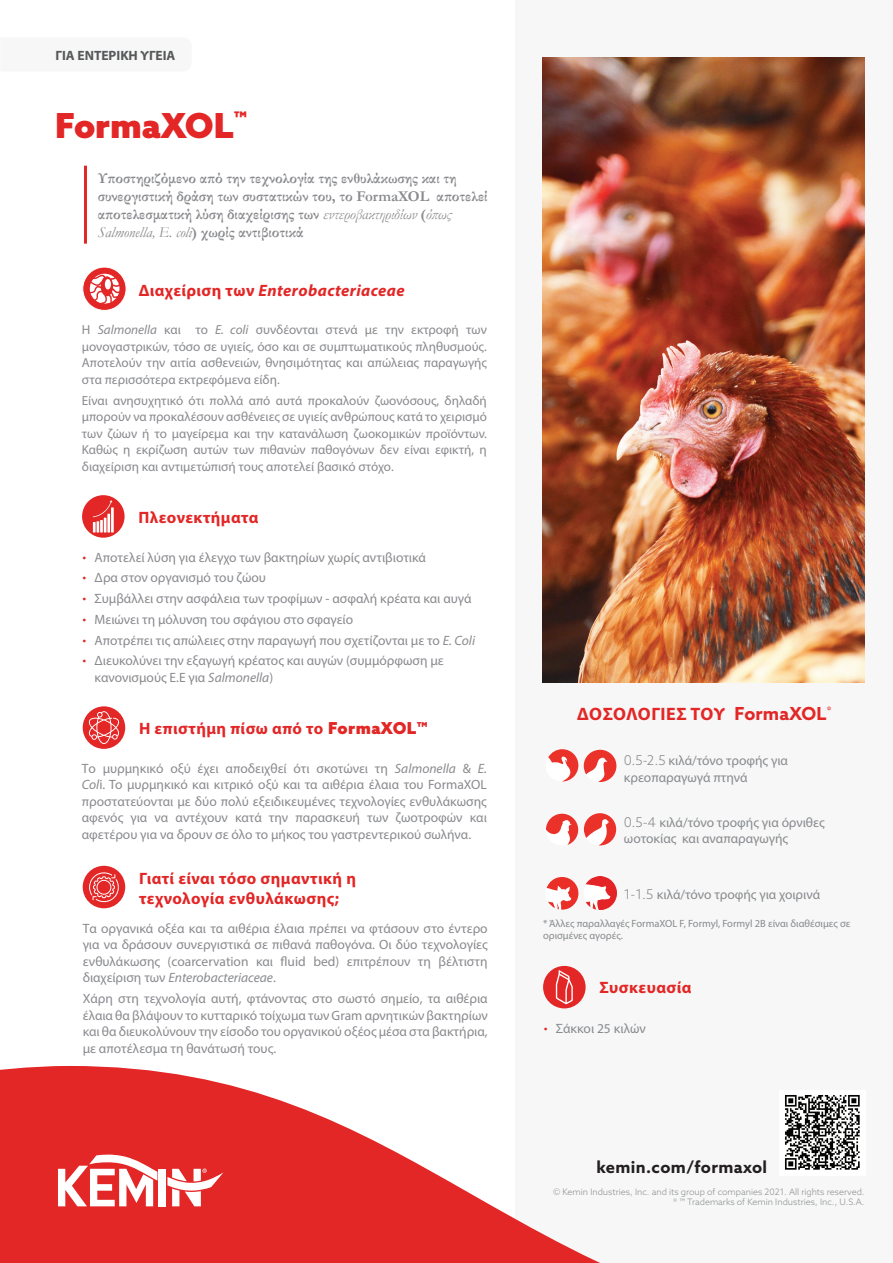
<style>
.page{position:relative;width:893px;height:1263px;background:#fff}
.page>*{position:absolute;margin:0;border:0;box-sizing:border-box;transform-origin:0 0}
.t1{font:900 34.5px "Azo Sans";color:#e32626}
.t2{font:700 18px "Myriad Pro";letter-spacing:.025em;color:#e32626}
.t3{font:700 16.5px/19.8px "Myriad Pro";letter-spacing:.025em;color:#e32626}
.t4{font:italic 700 16.5px "Myriad Pro";letter-spacing:.025em;color:#e32626}
.t5{font:700 16.5px "Azo Sans";letter-spacing:.025em;color:#231f20}
.t6{font:700 15px/18px "Garamond";letter-spacing:-.005em;color:#898a8e}
.t7{font:13.5px/16.5px "Myriad Pro";color:#898a8e}
.t8{font:700 13.5px "Myriad Pro";color:#57585a}
.t9{font:13.2px/16.5px "Myriad Pro";color:#898a8e;text-align:justify}
.t10{font:10.5px/12px "Myriad Pro";color:#898a8e}
.t11{font:300 8.85px/10.6px "Azo Sans";color:#898a8e;text-align:right}
.s1{font-weight:400;font-style:italic}
.s2{font-style:normal}
.s3{font-style:italic}
.s4{font-family:"Azo Sans";font-weight:300;color:#e32626}
.s5{font-family:"Azo Sans";font-weight:900}
.s6{font-family:"Azo Sans"}
.s7{font-family:"Azo Sans";font-weight:300}
</style>
<div class="page">
<div style="left:515px;top:0;width:378px;height:1263px;background:#f6f7f6"></div>
<svg style="left:0;top:1066px;width:600px;height:197px;fill:#e32626"></svg>
<svg style="left:58px;top:1154px;width:99px;height:52px"></svg>
<div style="left:159px;top:1169px;width:7px;height:37px;background:#fff"></div>
<svg style="left:167px;top:1168px;width:56px;height:38px"></svg>
<hr style="left:84px;top:166px;width:3px;height:78px;background:#e32626">
<img style="left:785px;top:1095px;width:75px;height:75px">
<div style="left:82px;top:495px;width:43px;height:43px;background:#e32626;border-radius:50%"></div>
<hr style="left:111px;top:507px;width:3px;height:25px;background:#fff">
<svg style="left:93px;top:500px;width:19px;height:32px"></svg>
<div style="left:543px;top:966px;width:43px;height:42px;background:#e32626;border-radius:50%"></div>
<svg style="left:556px;top:970px;width:17px;height:34px"></svg>
<div style="left:83px;top:706px;width:42px;height:43px;background:#e32626;border-radius:50%"></div>
<svg style="left:88px;top:711px;width:32px;height:33px"></svg>
<svg style="left:83px;top:267px;width:43px;height:43px"></svg>
<div style="left:83px;top:267px;width:43px;height:43px;border:1px solid #fff;border-radius:50%"></div>
<svg style="left:90px;top:274px;width:29px;height:30px"></svg>
<div style="left:546px;top:749px;width:32px;height:33px;background:#fff;border-radius:50%"></div>
<svg style="left:548px;top:749px;width:30px;height:32px"></svg>
<svg style="left:546px;top:814px;width:32px;height:31px"></svg>
<img style="left:585px;top:876px;width:31px;height:33px">
<div style="left:545px;top:877px;width:33px;height:33px;background:#fff;border-radius:50%"></div>
<svg style="left:547px;top:877px;width:31px;height:33px"></svg>
<svg style="left:584px;top:750px;width:32px;height:32px"></svg>
<svg style="left:584px;top:813px;width:32px;height:32px"></svg>
<div style="left:83px;top:866px;width:42px;height:42px;background:#e32626;border-radius:50%"></div>
<svg style="left:88px;top:870px;width:32px;height:34px"></svg>
<img style="left:542px;top:57px;width:323px;height:625px">
<p class="t8" style="left:56px;top:46px;width:121px">ΓΙΑ ΕΝΤΕΡΙΚΗ ΥΓΕΙΑ</p>
<h1 class="t1" style="left:55px;top:102px;width:193px">FormaXOL<sup>™</sup></h1>
<p class="t6" style="left:98px;top:169px;width:391px">Υποστηριζόμενο από την τεχνολογία της ενθυλάκωσης και τη συνεργιστική δράση των συστατικών του, το FormaXOL αποτελεί αποτελεσματική λύση διαχείρισης των <span class="s1">εντεροβακτηριδίων</span> (<span class="s1">όπως Salmonella, E. coli</span>) χωρίς αντιβιοτικά</p>
<p class="t4" style="left:139px;top:279px;width:267px"><span class="s2">Διαχείριση των</span> Enterobacteriaceae</p>
<p class="t9" style="left:82px;top:322px;width:407px">Η <span class="s3">Salmonella</span> και το <span class="s3">E. coli</span> συνδέονται στενά με την εκτροφή των μονογαστρικών, τόσο σε υγιείς, όσο και σε συμπτωματικούς πληθυσμούς.<br>Αποτελούν την αιτία ασθενειών, θνησιμότητας και απώλειας παραγωγής στα περισσότερα εκτρεφόμενα είδη.</p>
<p class="t9" style="left:82px;top:392px;width:407px">Είναι ανησυχητικό ότι πολλά από αυτά προκαλούν ζωονόσους, δηλαδή μπορούν να προκαλέσουν ασθένειες σε υγιείς ανθρώπους κατά το χειρισμό των ζώων ή το μαγείρεμα και την κατανάλωση ζωοκομικών προϊόντων.<br>Καθώς η εκρίζωση αυτών των πιθανών παθογόνων δεν είναι εφικτή, η διαχείριση και αντιμετώπισή τους αποτελεί βασικό στόχο.</p>
<p class="t3" style="left:138px;top:507px;width:121px">Πλεονεκτήματα</p>
<p class="t7" style="left:82px;top:549px;width:346px"><span class="s4">•</span> Αποτελεί λύση για έλεγχο των βακτηρίων χωρίς αντιβιοτικά</p>
<p class="t7" style="left:82px;top:569px;width:186px"><span class="s4">•</span> Δρα στον οργανισμό του ζώου</p>
<p class="t7" style="left:82px;top:590px;width:391px"><span class="s4">•</span> Συμβάλλει στην ασφάλεια των τροφίμων - ασφαλή κρέατα και αυγά</p>
<p class="t7" style="left:82px;top:611px;width:273px"><span class="s4">•</span> Μειώνει τη μόλυνση του σφάγιου στο σφαγείο</p>
<p class="t7" style="left:82px;top:632px;width:395px"><span class="s4">•</span> Αποτρέπει τις απώλειες στην παραγωγή που σχετίζονται με το <span class="s3">E. Coli</span></p>
<p class="t7" style="left:95px;top:652px;width:351px;text-indent:-13px"><span class="s4">•</span> Διευκολύνει την εξαγωγή κρέατος και αυγών (συμμόρφωση με κανονισμούς Ε.Ε για <span class="s3">Salmonella</span>)</p>
<p class="t3" style="left:139px;top:718px;width:290px">Η επιστήμη πίσω από το <span class="s5">FormaXOL™</span></p>
<p class="t7" style="left:82px;top:760px;width:407px;text-align:justify">Το μυρμηκικό οξύ έχει αποδειχθεί ότι σκοτώνει τη <span class="s3">Salmonella</span> &amp; <span class="s3">E.<br>Col</span>i. To μυρμηκικό και κιτρικό οξύ και τα αιθέρια έλαια του FormaXOL προστατεύονται με δύο πολύ εξειδικευμένες τεχνολογίες ενθυλάκωσης αφενός για να αντέχουν κατά την παρασκευή των ζωοτροφών και αφετέρου για να δρουν σε όλο το μήκος του γαστρεντερικού σωλήνα.</p>
<p class="t3" style="left:139px;top:868px;width:219px">Γιατί είναι τόσο σημαντική η τεχνολογία ενθυλάκωσης;</p>
<p class="t7" style="left:83px;top:920px;width:407px;text-align:justify">Τα οργανικά οξέα και τα αιθέρια έλαια πρέπει να φτάσουν στο έντερο για να δράσουν συνεργιστικά σε πιθανά παθογόνα. Οι δύο τεχνολογίες ενθυλάκωσης (coarcervation και fluid bed) επιτρέπουν τη βέλτιστη διαχείριση των <span class="s3">Enterobacteriaceae</span>.</p>
<p class="t7" style="left:83px;top:990px;width:406px;text-align:justify">Χάρη στη τεχνολογία αυτή, φτάνοντας στο σωστό σημείο, τα αιθέρια έλαια θα βλάψουν το κυτταρικό τοίχωμα των Gram αρνητικών βακτηρίων και θα διευκολύνουν την είσοδο του οργανικού οξέος μέσα στα βακτήρια, με αποτέλεσμα τη θανάτωσή τους.</p>
<h2 class="t2" style="left:577px;top:702px;width:256px">ΔΟΣΟΛΟΓΊΕΣ ΤΟΥ <span class="s6">FormaXOL</span><sup>*</sup></h2>
<p class="t7" style="left:624px;top:752px;width:166px"><span class="s7">0.5-2.5</span> κιλά/τόνο τροφής για κρεοπαραγωγά πτηνά</p>
<p class="t7" style="left:624px;top:814px;width:202px"><span class="s7">0.5-4</span> κιλά/τόνο τροφής για όρνιθες ωοτοκίας και αναπαραγωγής</p>
<p class="t7" style="left:624px;top:886px;width:198px"><span class="s7">1-1.5</span> κιλά/τόνο τροφής για χοιρινά</p>
<p class="t10" style="left:543px;top:917px;width:309px">* Άλλες παραλλαγές FormaXOL F, Formyl, Formyl 2B είναι διαθέσιμες σε ορισμένες αγορές.</p>
<p class="t3" style="left:599px;top:977px;width:93px">Συσκευασία</p>
<p class="t7" style="left:543px;top:1020px;width:104px"><span class="s4">•</span> Σάκκοι 25 κιλών</p>
<p class="t5" style="left:596px;top:1156px;width:172px">kemin.com/formaxol</p>
<p class="t11" style="left:553px;top:1186px;width:313px">© Kemin Industries, Inc. and its group of companies 2021. All rights reserved. ® ™ Trademarks of Kemin Industries, Inc., U.S.A.</p>
</div>
